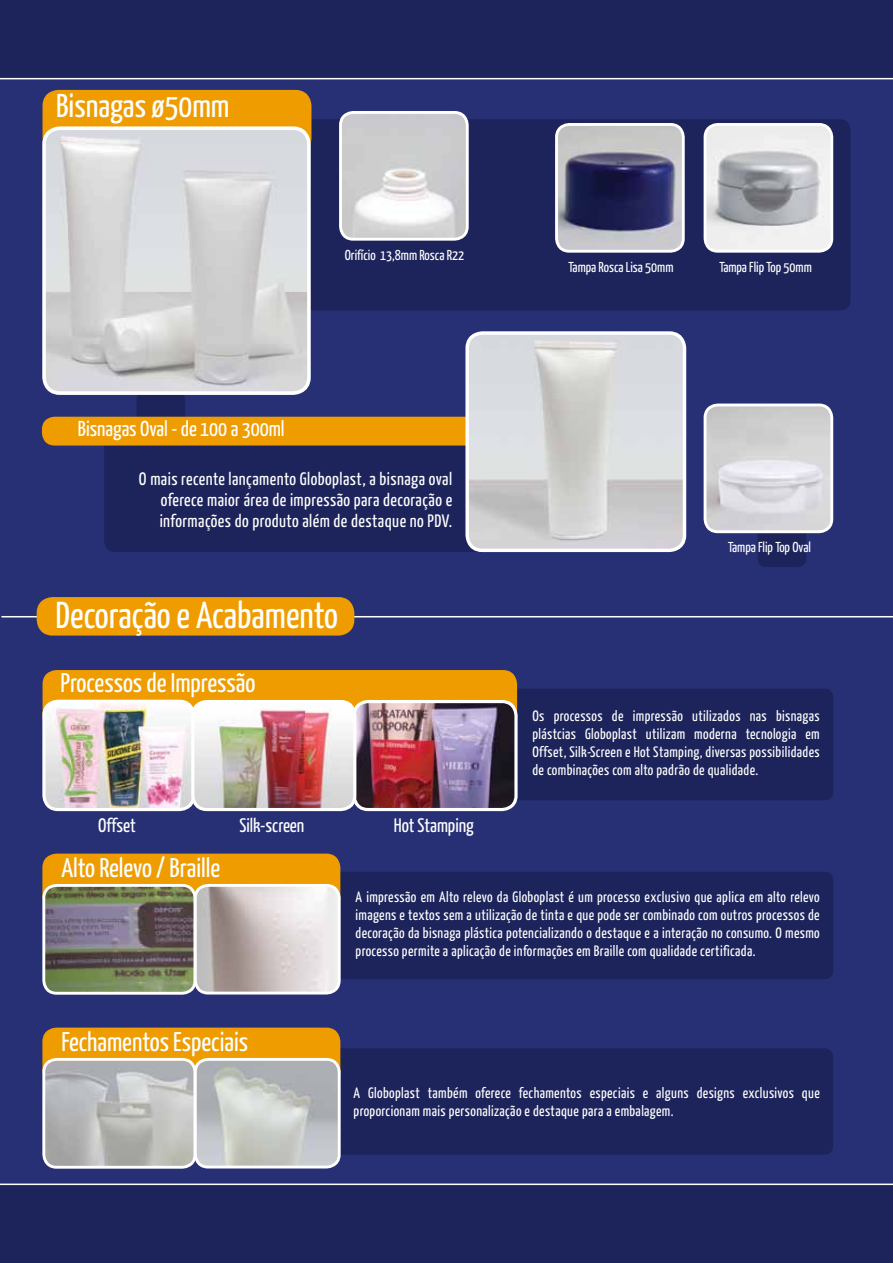
<style>
.page{position:relative;width:893px;height:1263px;background:#1c245b}
.page>*{position:absolute;margin:0;border:0;box-sizing:border-box;transform-origin:0 0}
.t1{font:37.5px "Yanone Kaffeesatz";color:#fff}
.t2{font:33px "Yanone Kaffeesatz";color:#fff}
.t3{font:27px "Yanone Kaffeesatz";color:#fff}
.t4{font:21.6px "Yanone Kaffeesatz";color:#fff}
.t5{font:19.5px "Yanone Kaffeesatz";color:#fff}
.t6{font:18px/21px "Yanone Kaffeesatz";letter-spacing:.025em;color:#fff;text-align:justify}
.t7{font:15px/18px "Yanone Kaffeesatz";letter-spacing:.025em;color:#fff;text-align:justify}
.t8{font:14.4px "Yanone Kaffeesatz";color:#fff}
</style>
<div class="page">
<div style="left:0;top:78px;width:893px;height:1107px;background:#273075"></div>
<hr style="left:1px;top:616px;width:892px;height:1px;background:#fff">
<div style="left:137px;top:392px;width:48px;height:48px;background:#1c245b;border-radius:9px"></div>
<div style="left:758px;top:518px;width:48px;height:49px;background:#1c245b;border-radius:9px"></div>
<div style="left:104px;top:423px;width:540px;height:129px;background:#1c245b;border-radius:11px"></div>
<div style="left:42px;top:417px;width:548px;height:28px;background:#ee9c00;border-radius:13px"></div>
<div style="left:43px;top:119px;width:807px;height:192px;background:#1c245b;border-radius:11px"></div>
<div style="left:43px;top:90px;width:268px;height:63px;background:#ee9c00;border-radius:16px"></div>
<img style="left:44px;top:131px;width:265px;height:262px">
<div style="left:42px;top:126px;width:269px;height:269px;border:4px solid #fff;border-radius:16px"></div>
<div style="left:187px;top:1048px;width:646px;height:107px;background:#1c245b;border-radius:9px"></div>
<div style="left:145px;top:872px;width:688px;height:107px;background:#1c245b;border-radius:9px"></div>
<div style="left:498px;top:689px;width:335px;height:111px;background:#1c245b;border-radius:9px"></div>
<div style="left:43px;top:670px;width:474px;height:61px;background:#ee9c00;border-radius:14px"></div>
<img style="left:44px;top:701px;width:472px;height:108px">
<div style="left:352px;top:700px;width:166px;height:111px;border:3px solid #fff;border-radius:14px"></div>
<div style="left:42px;top:700px;width:153px;height:111px;border:3px solid #fff;border-radius:14px"></div>
<div style="left:191px;top:700px;width:165px;height:111px;border:3px solid #fff;border-radius:14px"></div>
<img style="left:467px;top:333px;width:217px;height:217px">
<div style="left:465px;top:331px;width:221px;height:221px;border:3px solid #fff;border-radius:15px"></div>
<img style="left:705px;top:124px;width:127px;height:125px">
<div style="left:704px;top:123px;width:129px;height:130px;border:3px solid #fff;border-radius:13px"></div>
<img style="left:559px;top:127px;width:122px;height:122px">
<div style="left:555px;top:123px;width:130px;height:130px;border:3px solid #fff;border-radius:13px"></div>
<img style="left:340px;top:112px;width:127px;height:125px">
<div style="left:339px;top:111px;width:130px;height:130px;border:3px solid #fff;border-radius:13px"></div>
<div style="left:37px;top:597px;width:317px;height:39px;background:#ee9c00;border-radius:16px"></div>
<img style="left:705px;top:405px;width:127px;height:127px">
<div style="left:704px;top:404px;width:129px;height:129px;border:3px solid #fff;border-radius:13px"></div>
<div style="left:42px;top:854px;width:298px;height:57px;background:#ee9c00;border-radius:14px"></div>
<img style="left:44px;top:885px;width:295px;height:108px">
<div style="left:42px;top:884px;width:154px;height:111px;border:3px solid #fff;border-radius:13px"></div>
<div style="left:194px;top:884px;width:147px;height:110px;border:3px solid #fff;border-radius:13px"></div>
<div style="left:42px;top:1027px;width:298px;height:58px;background:#ee9c00;border-radius:14px"></div>
<img style="left:44px;top:1061px;width:151px;height:106px">
<div style="left:42px;top:1058px;width:154px;height:111px;border:3px solid #fff;border-radius:13px"></div>
<img style="left:195px;top:1062px;width:144px;height:105px">
<div style="left:194px;top:1058px;width:147px;height:110px;border:3px solid #fff;border-radius:13px"></div>
<h2 class="t2" style="left:56px;top:86px;width:175px">Bisnagas ø50mm</h2>
<p class="t8" style="left:345px;top:246px;width:121px">Orifício 13,8mm Rosca R22</p>
<h3 class="t4" style="left:78px;top:415px;width:208px">Bisnagas Oval - de 100 a 300ml</h3>
<p class="t6" style="left:160px;top:467px;width:294px;text-indent:-21px">O mais recente lançamento Globoplast, a bisnaga oval oferece maior área de impressão para decoração e informações do produto além de destaque no PDV.</p>
<h1 class="t1" style="left:55px;top:592px;width:284px">Decoração e Acabamento</h1>
<h3 class="t3" style="left:60px;top:666px;width:196px">Processos de Impressão</h3>
<h3 class="t5" style="left:98px;top:813px;width:39px">Offset</h3>
<h3 class="t5" style="left:239px;top:813px;width:67px">Silk-screen</h3>
<h3 class="t5" style="left:394px;top:813px;width:82px">Hot Stamping</h3>
<h3 class="t3" style="left:61px;top:851px;width:160px">Alto Relevo / Braille</h3>
<p class="t8" style="left:569px;top:258px;width:106px">Tampa Rosca Lisa 50mm</p>
<p class="t8" style="left:719px;top:258px;width:94px">Tampa Flip Top 50mm</p>
<p class="t8" style="left:728px;top:538px;width:84px">Tampa Flip Top Oval</p>
<p class="t7" style="left:532px;top:706px;width:289px">Os processos de impressão utilizados nas bisnagas plástcias Globoplast utilizam moderna tecnologia em Offset, Silk-Screen e Hot Stamping, diversas possibilidades de combinações com alto padrão de qualidade.</p>
<h3 class="t3" style="left:61px;top:1025px;width:188px">Fechamentos Especiais</h3>
<p class="t7" style="left:356px;top:887px;width:466px">A impressão em Alto relevo da Globoplast é um processo exclusivo que aplica em alto relevo imagens e textos sem a utilização de tinta e que pode ser combinado com outros processos de decoração da bisnaga plástica potencializando o destaque e a interação no consumo. O mesmo processo permite a aplicação de informações em Braille com qualidade certificada.</p>
<p class="t7" style="left:354px;top:1083px;width:468px">A Globoplast também oferece fechamentos especiais e alguns designs exclusivos que proporcionam mais personalização e destaque para a embalagem.</p>
</div>
